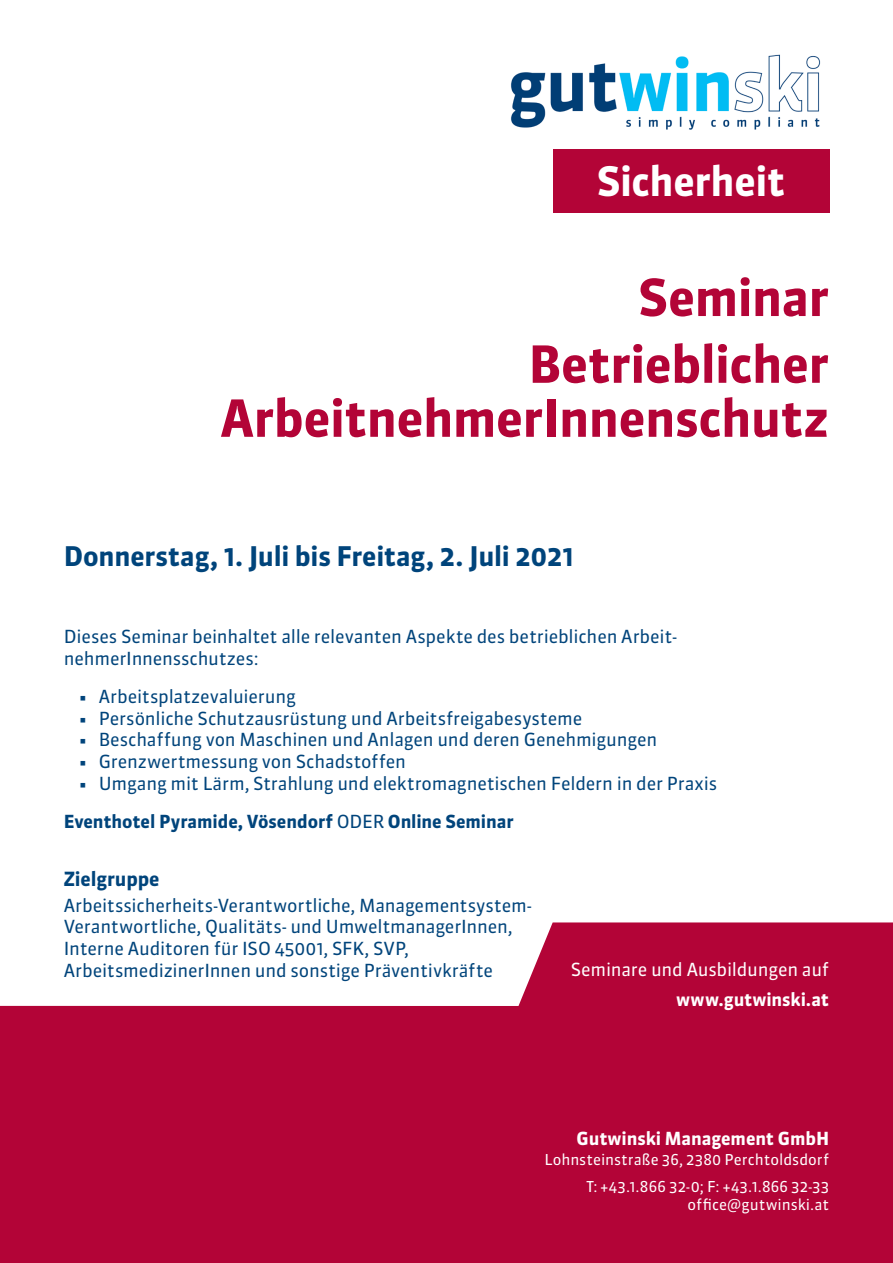
<style>
.page{position:relative;width:893px;height:1263px;background:#fff}
.page>*{position:absolute;margin:0;border:0;box-sizing:border-box;transform-origin:0 0}
.Cover__Seminartitel{font:700 51px/54px "Sanuk OT";letter-spacing:-.01em;color:#b30437;text-align:right}
.t1{font:700 40.5px "Sanuk OT";letter-spacing:-.01em;color:#fff}
.Cover_Datum_Ort{font:700 27px "Sanuk OT";letter-spacing:-.01em;color:#00447b}
.Cover_Details_Head{font:700 19.5px "Sanuk OT";letter-spacing:-.005em;color:#00447b}
.Cover_Datum_Ort-2{font:18px/21.6px "Sanuk OT";letter-spacing:-.01em;color:#00447b}
.Cover_Details_FT{font:18px/21.6px "Sanuk OT";letter-spacing:-.01em;color:#00447b}
.Cover_Datum_Ort-3{font:700 18px "Sanuk OT";letter-spacing:-.005em;color:#00447b}
.t2{font:700 18px "Sanuk OT";letter-spacing:-.005em;color:#fff}
.t3{font:18px "Sanuk OT";letter-spacing:-.015em;color:#fff}
.t4{font:15px/26.5px "Sanuk OT";color:#fff;text-align:right}
.s1{font-weight:400}
</style>
<div class="page">
<svg style="left:0;top:922px;width:893px;height:341px;background:#be2955"></svg>
<div style="left:553px;top:149px;width:276px;height:64px;background:#b30437"></div>
<img style="left:511px;top:54px;width:310px;height:76px">
<h2 class="t1" style="left:597px;top:156px;width:190px">Sicherheit</h2>
<p class="Cover__Seminartitel" style="left:638px;top:271px;width:193px">Seminar</p>
<p class="Cover__Seminartitel" style="left:221px;top:337px;width:610px">Betrieblicher<br>ArbeitnehmerInnenschutz</p>
<p class="Cover_Datum_Ort" style="left:64px;top:539px;width:512px">Donnerstag, 1. Juli bis Freitag, 2. Juli 2021</p>
<p class="Cover_Datum_Ort-2" style="left:64px;top:626px;width:615px">Dieses Seminar beinhaltet alle relevanten Aspekte des betrieblichen Arbeit&shy;nehmerInnensschutzes:</p>
<p class="Cover_Datum_Ort-2" style="left:79px;top:686px;width:219px">• Arbeitsplatzevaluierung</p>
<p class="Cover_Datum_Ort-2" style="left:79px;top:707px;width:505px">• Persönliche Schutzausrüstung und Arbeitsfreigabesysteme</p>
<p class="Cover_Datum_Ort-2" style="left:79px;top:729px;width:580px">• Beschaffung von Maschinen und Anlagen und deren Genehmigungen</p>
<p class="Cover_Datum_Ort-2" style="left:79px;top:751px;width:329px">• Grenzwertmessung von Schadstoffen</p>
<p class="Cover_Datum_Ort-2" style="left:79px;top:772px;width:640px">• Umgang mit Lärm, Strahlung und elektromagnetischen Feldern in der Praxis</p>
<p class="Cover_Datum_Ort-3" style="left:64px;top:810px;width:451px">Eventhotel Pyramide, Vösendorf <span class="s1">ODER</span> Online Seminar</p>
<p class="Cover_Details_Head" style="left:64px;top:867px;width:97px">Zielgruppe</p>
<p class="Cover_Details_FT" style="left:64px;top:894px;width:469px">Arbeitssicherheits-Verantwortliche, Managementsystem-Verantwortliche, Qualitäts- und UmweltmanagerInnen, Interne Auditoren für ISO 45001, SFK, SVP, ArbeitsmedizinerInnen und sonstige Präventivkräfte</p>
<p class="t3" style="left:571px;top:958px;width:260px">Seminare und Ausbildungen auf</p>
<p class="t2" style="left:676px;top:988px;width:154px">www.gutwinski.at</p>
<p class="t2" style="left:577px;top:1127px;width:254px">Gutwinski Management GmbH</p>
<p class="t4" style="left:544px;top:1146px;width:286px">Lohnsteinstraße 36, 2380 Perchtoldsdorf<br>T: +43.1.866 32-0; F: +43.1.866 32-33</p>
<p class="t4" style="left:687px;top:1191px;width:143px">office@gutwinski.at</p>
</div>
